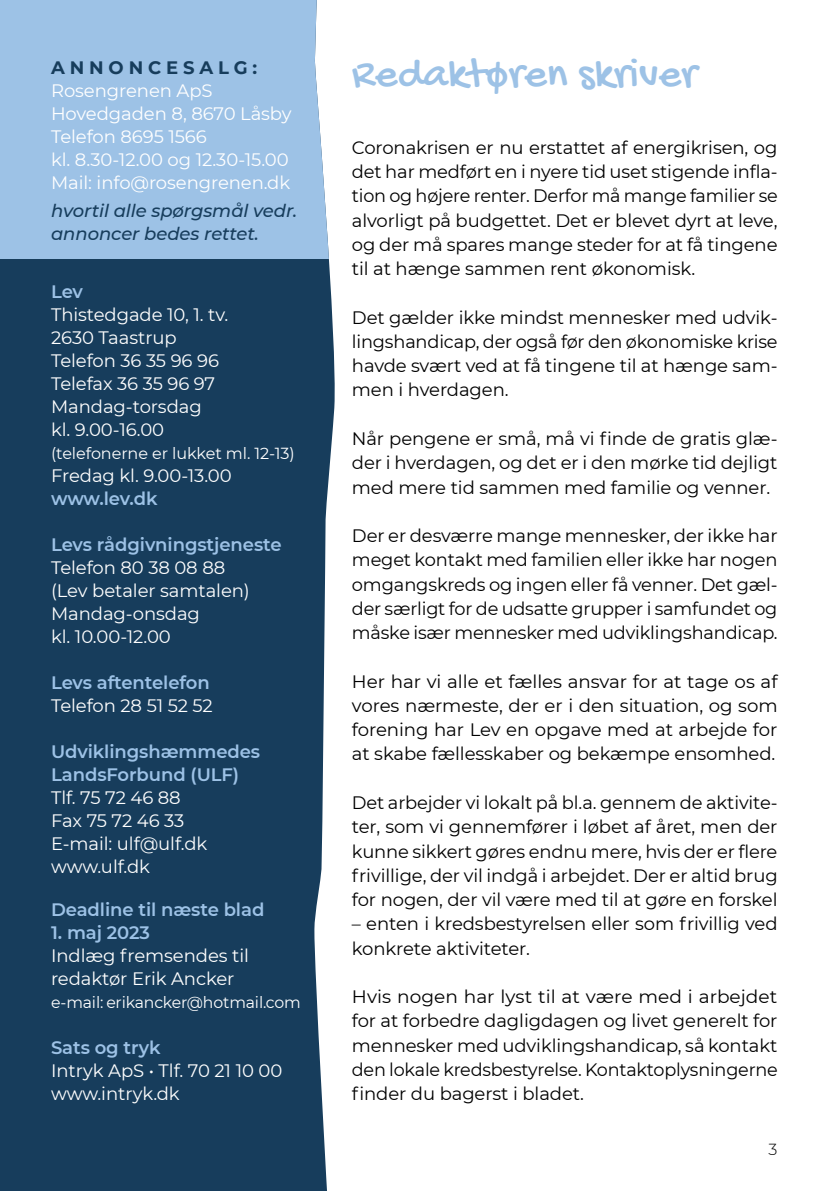
<style>
.page{position:relative;width:840px;height:1191px;background:#fff}
.page>*{position:absolute;margin:0;border:0;box-sizing:border-box;transform-origin:0 0}
.t1{font:44px "Gochi Hand";color:#9dc2e6}
.t2{font:18px/24.2px "Montserrat";letter-spacing:-.005em;color:#000;text-align:justify}
.t3{font:18px/23px "Montserrat";letter-spacing:-.005em;color:#fff}
.t4{font:600 18px/23px "Montserrat";letter-spacing:-.005em;color:#9dc2e6}
.t5{font:italic 500 18px/23px "Montserrat";letter-spacing:-.005em;color:#173d5c}
.t6{font:700 18px "Montserrat";letter-spacing:.27em;color:#173d5c}
.t7{font:16px "Montserrat";letter-spacing:-.01em;color:#fff}
.t8{font:300 16px "Montserrat";color:#000}
</style>
<div class="page">
<div style="left:0;top:258px;width:334px;height:933px;background:#173d5c"></div>
<div style="left:0;top:0;width:329px;height:258px;background:#9dc2e6"></div>
<p class="t6" style="left:51px;top:55px;width:207px">ANNONCESALG:</p>
<p class="t3" style="left:51px;top:79px;width:242px">Rosengrenen ApS<br>Hovedgaden 8, 8670 Låsby<br>Telefon 8695 1566<br>kl. 8.30-12.00 og 12.30-15.00<br>Mail: info@rosengrenen.dk</p>
<p class="t5" style="left:51px;top:199px;width:247px">hvortil alle spørgsmål vedr. annoncer bedes rettet.</p>
<p class="t4" style="left:51px;top:279px;width:33px">Lev</p>
<p class="t3" style="left:51px;top:303px;width:178px">Thistedgade 10, 1. tv.<br>2630 Taastrup<br>Telefon 36 35 96 96<br>Telefax 36 35 96 97<br>Mandag-torsdag<br>kl. 9.00-16.00</p>
<p class="t7" style="left:51px;top:442px;width:245px">(telefonerne er lukket ml. 12-13)</p>
<p class="t3" style="left:51px;top:464px;width:182px">Fredag kl. 9.00-13.00</p>
<p class="t4" style="left:51px;top:486px;width:108px">www.lev.dk</p>
<p class="t4" style="left:51px;top:532px;width:232px">Levs rådgivningstjeneste</p>
<p class="t3" style="left:51px;top:556px;width:200px">Telefon 80 38 08 88 (Lev betaler samtalen)<br>Mandag-onsdag<br>kl. 10.00-12.00</p>
<p class="t4" style="left:51px;top:670px;width:160px">Levs aftentelefon</p>
<p class="t3" style="left:51px;top:694px;width:163px">Telefon 28 51 52 52</p>
<p class="t4" style="left:51px;top:739px;width:210px">Udviklingshæmmedes<br>LandsForbund (ULF)</p>
<p class="t3" style="left:51px;top:786px;width:158px">Tlf. 75 72 46 88<br>Fax 75 72 46 33<br>E-mail: ulf@ulf.dk www.ulf.dk</p>
<p class="t4" style="left:51px;top:897px;width:215px">Deadline til næste blad</p>
<p class="t4" style="left:51px;top:920px;width:100px">1. maj 2023</p>
<p class="t3" style="left:51px;top:943px;width:199px">Indlæg fremsendes til redaktør Erik Ancker</p>
<p class="t7" style="left:51px;top:991px;width:251px">e-mail: erikancker@hotmail.com</p>
<p class="t4" style="left:51px;top:1035px;width:111px">Sats og tryk</p>
<p class="t3" style="left:51px;top:1058px;width:233px">Intryk ApS • Tlf. 70 21 10 00 www.intryk.dk</p>
<h1 class="t1" style="left:351px;top:51px;width:346px">Redaktøren skriver</h1>
<p class="t2" style="left:351px;top:135px;width:427px">Coronakrisen er nu erstattet af energikrisen, og det har medført en i nyere tid uset stigende infla&shy;tion og højere renter. Derfor må mange familier se alvorligt på budgettet. Det er blevet dyrt at leve, og der må spares mange steder for at få tingene til at hænge sammen rent økonomisk.</p>
<p class="t2" style="left:351px;top:304px;width:427px">Det gælder ikke mindst mennesker med udvik&shy;lingshandicap, der også før den økonomiske krise havde svært ved at få tingene til at hænge sam&shy;men i hverdagen.</p>
<p class="t2" style="left:351px;top:426px;width:427px">Når pengene er små, må vi finde de gratis glæ&shy;der i hverdagen, og det er i den mørke tid dejligt med mere tid sammen med familie og venner.</p>
<p class="t2" style="left:351px;top:523px;width:427px">Der er desværre mange mennesker, der ikke har meget kontakt med familien eller ikke har nogen omgangskreds og ingen eller få venner. Det gæl&shy;der særligt for de udsatte grupper i samfundet og måske især mennesker med udviklingshandicap.</p>
<p class="t2" style="left:351px;top:668px;width:427px">Her har vi alle et fælles ansvar for at tage os af vores nærmeste, der er i den situation, og som forening har Lev en opgave med at arbejde for at skabe fællesskaber og bekæmpe ensomhed.</p>
<p class="t2" style="left:351px;top:790px;width:427px">Det arbejder vi lokalt på bl.a. gennem de aktivite&shy;ter, som vi gennemfører i løbet af året, men der kunne sikkert gøres endnu mere, hvis der er flere frivillige, der vil indgå i arbejdet. Der er altid brug for nogen, der vil være med til at gøre en forskel</p>
<p class="t2" style="left:351px;top:911px;width:427px">– enten i kredsbestyrelsen eller som frivillig ved konkrete aktiviteter.</p>
<p class="t2" style="left:351px;top:984px;width:427px">Hvis nogen har lyst til at være med i arbejdet for at forbedre dagligdagen og livet generelt for mennesker med udviklingshandicap, så kontakt den lokale kredsbestyrelse. Kontaktoplysningerne finder du bagerst i bladet.</p>
<p class="t8" style="left:768px;top:1138px;width:10px">3</p>
</div>
